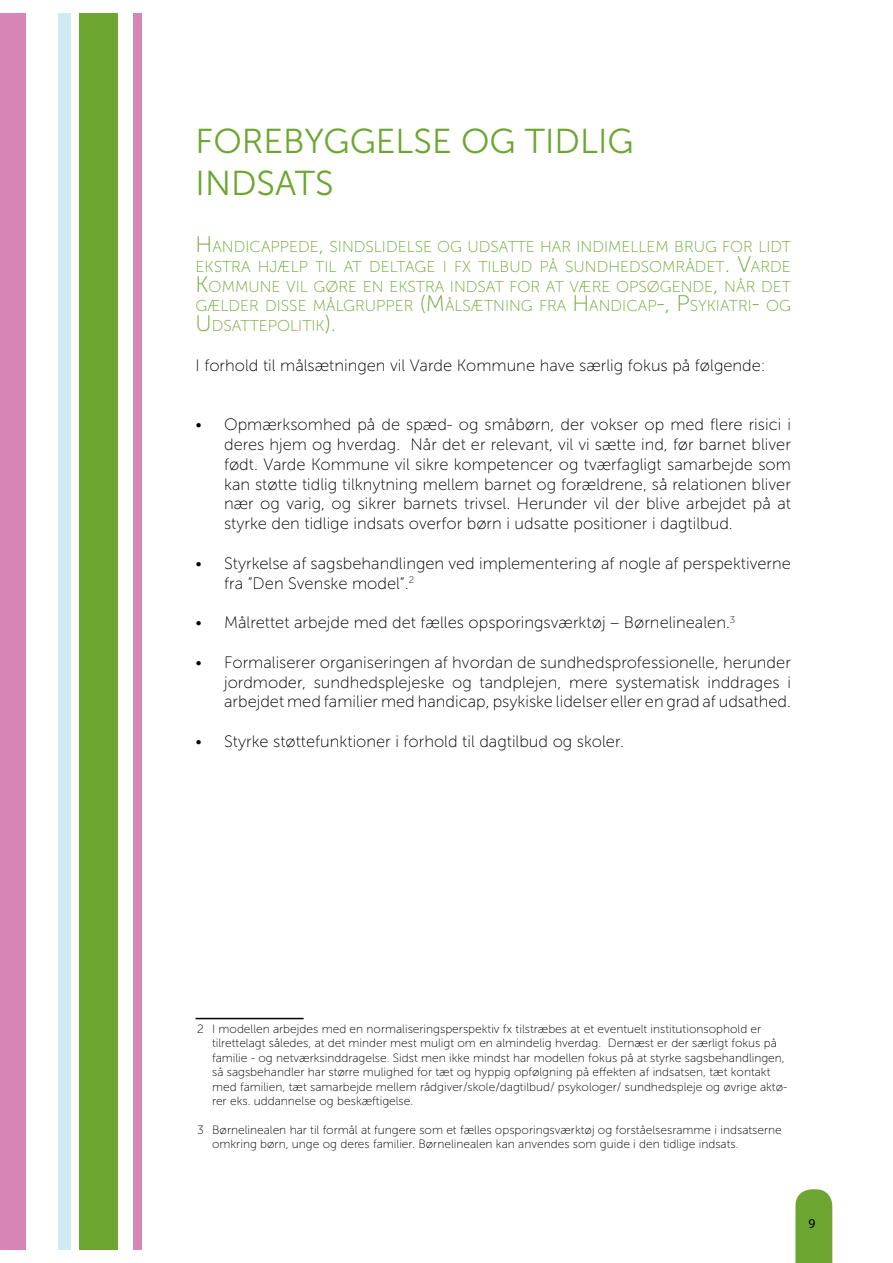
<style>
.page{position:relative;width:893px;height:1263px;background:#fff}
.page>*{position:absolute;margin:0;border:0;box-sizing:border-box;transform-origin:0 0}
.t1{font:34.5px/41.4px "Museo Sans 300";color:#6ca631}
.t2{font:16.5px/19.8px "Museo Sans 100";color:#000;text-align:justify}
.t3{font:15.75px/19.8px "Museo Sans 100";color:#6ca631;text-align:justify}
.t4{font:13.5px "Myriad Pro";color:#000}
.t5{font:12px/14.4px "Museo Sans 100";color:#000}
.s1{font-size:22.5px}
</style>
<div class="page">
<hr style="left:196px;top:1018px;width:108px;height:1px;background:#000">
<div style="left:58px;top:0;width:13px;height:1263px;background:#cfeaf3"></div>
<div style="left:133px;top:0;width:9px;height:1263px;background:#d784b6"></div>
<div style="left:79px;top:0;width:39px;height:1263px;background:#6ca631"></div>
<div style="left:0;top:0;width:26px;height:1263px;background:#d784b6"></div>
<div style="left:0;top:1250px;width:893px;height:13px;background:#fff"></div>
<div style="left:0;top:0;width:893px;height:13px;background:#fff"></div>
<svg style="left:795px;top:1189px;width:37px;height:74px;background:#74aa3c"></svg>
<h1 class="t1" style="left:196px;top:121px;width:439px">FOREBYGGELSE OG TIDLIG<br>INDSATS</h1>
<p class="t3" style="left:196px;top:237px;width:597px"><span class="s1">H</span>ANDICAPPEDE<span class="s1">,</span> SI NDSLI DELSE OG UDSATTE HAR I NDI MELLEM BRUG FOR LI DT EKSTRA HJÆLP TI L AT DELTAGE I FX TI LBUD PÅ SUNDHEDSOMRÅDET<span class="s1">. V</span>ARDE <span class="s1">K</span>OMMUNE VI L GØRE EN EKSTRA I NDSAT FOR AT VÆRE OPSØGENDE<span class="s1">,</span> NÅR DET GÆLDER DISSE MÅLGRUPPER <span class="s1">(M</span>ÅLSÆTNI NG FRA <span class="s1">H</span>ANDICAP<span class="s1">-, P</span>SYKIATRI<span class="s1">-</span> OG <span class="s1">U</span> DSATTEPOLITI K<span class="s1">).</span></p>
<p class="t2" style="left:196px;top:355px;width:572px">I forhold til målsætningen vil Varde Kommune have særlig fokus på følgende:</p>
<p class="t2" style="left:224px;top:415px;width:568px;text-indent:-28px">• Opmærksomhed på de spæd- og småbørn, der vokser op med flere risici i deres hjem og hverdag. Når det er relevant, vil vi sætte ind, før barnet bliver født. Varde Kommune vil sikre kompetencer og tværfagligt samarbejde som kan støtte tidlig tilknytning mellem barnet og forældrene, så relationen bliver nær og varig, og sikrer barnets trivsel. Herunder vil der blive arbejdet på at styrke den tidlige indsats overfor børn i udsatte positioner i dagtilbud.</p>
<p class="t2" style="left:224px;top:553px;width:568px;text-indent:-28px">• Styrkelse af sagsbehandlingen ved implementering af nogle af perspektiverne fra ”Den Svenske model”.<sup>2</sup></p>
<p class="t2" style="left:196px;top:613px;width:541px">• Målrettet arbejde med det fælles opsporingsværktøj – Børnelinealen.<sup>3</sup></p>
<p class="t2" style="left:224px;top:652px;width:568px;text-indent:-28px">• Formaliserer organiseringen af hvordan de sundhedsprofessionelle, herunder jordmoder, sundhedsplejeske og tandplejen, mere systematisk inddrages i arbejdet med familier med handicap, psykiske lidelser eller en grad af udsathed.</p>
<p class="t2" style="left:196px;top:732px;width:430px">• Styrke støttefunktioner i forhold til dagtilbud og skoler.</p>
<p class="t5" style="left:212px;top:1022px;width:577px;text-indent:-15px">2 I modellen arbejdes med en normaliseringsperspektiv fx tilstræbes at et eventuelt institutionsophold er tilrettelagt således, at det minder mest muligt om en almindelig hverdag. Dernæst er der særligt fokus på familie - og netværksinddragelse. Sidst men ikke mindst har modellen fokus på at styrke sagsbehandlingen, så sagsbehandler har større mulighed for tæt og hyppig opfølgning på effekten af indsatsen, tæt kontakt med familien, tæt samarbejde mellem rådgiver/skole/dagtilbud/ psykologer/ sundhedspleje og øvrige aktø&shy;rer eks. uddannelse og beskæftigelse.</p>
<p class="t5" style="left:212px;top:1122px;width:571px;text-indent:-15px">3 Børnelinealen har til formål at fungere som et fælles opsporingsværktøj og forståelsesramme i indsatserne omkring børn, unge og deres familier. Børnelinealen kan anvendes som guide i den tidlige indsats.</p>
<p class="t4" style="left:809px;top:1215px;width:8px">9</p>
</div>
